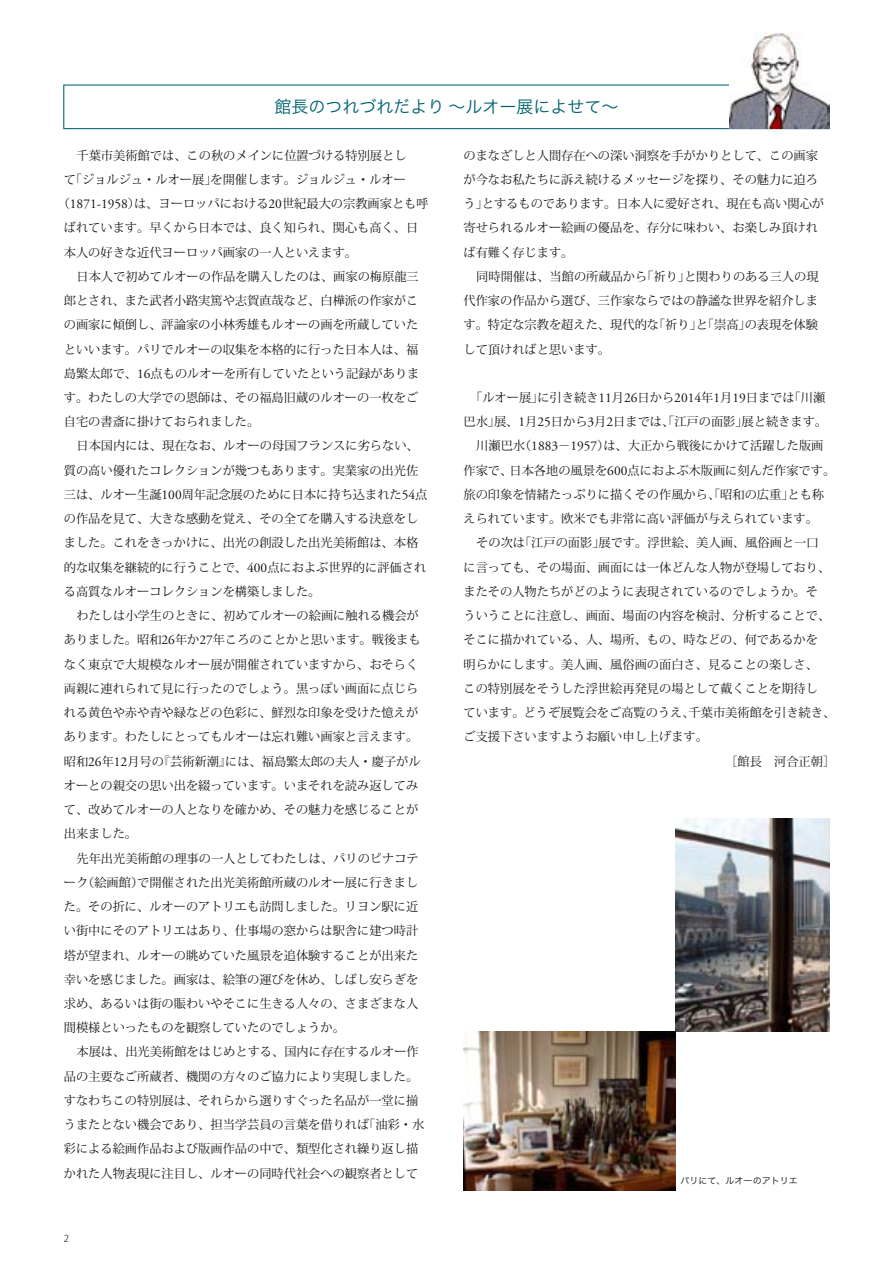
<style>
.page{position:relative;width:893px;height:1263px;background:#fff}
.page>*{position:absolute;margin:0;border:0;box-sizing:border-box;transform-origin:0 0}
.t1{font:16.95px "Hira Kaku Pro N W3";color:#006372}
.t2{font:12.15px/24.3px "Koz Min Pro";color:#121212}
.t3{font:300 9.6px "Koz Go Pro";color:#121212}
.t4{font:9px "Hira Kaku Pro N W3";color:#121212}
.s1{font-family:"Adobe Garamond Pro";font-size:13.5px}
</style>
<div class="page">
<img style="left:676px;top:819px;width:153px;height:212px">
<img style="left:463px;top:1031px;width:213px;height:160px">
<div style="left:63px;top:85px;width:767px;height:44px;border:1px solid #006372"></div>
<img style="left:729px;top:33px;width:100px;height:95px">
<h1 class="t1" style="left:274px;top:91px;width:346px">館長のつれづれだより～ルオー展によせて～</h1>
<p class="t2" style="left:77px;top:143px;width:332px">千葉市美術館では、この秋のメインに位置づける特別展とし</p>
<p class="t2" style="left:64px;top:167px;width:344px">て「ジョルジュ・ルオー展」を開催します。ジョルジュ・ルオー</p>
<p class="t2" style="left:58px;top:191px;width:373px">（<span class="s1">1871-1958</span>）は、ヨーロッパにおける<span class="s1">20</span>世紀最大の宗教画家とも呼</p>
<p class="t2" style="left:64px;top:215px;width:356px">ばれています。早くから日本では、良く知られ、関心も高く、日</p>
<p class="t2" style="left:64px;top:240px;width:295px">本人の好きな近代ヨーロッパ画家の一人といえます。</p>
<p class="t2" style="left:77px;top:264px;width:344px">日本人で初めてルオーの作品を購入したのは、画家の梅原龍三</p>
<p class="t2" style="left:64px;top:288px;width:356px">郎とされ、また武者小路実篤や志賀直哉など、白樺派の作家がこ</p>
<p class="t2" style="left:64px;top:312px;width:356px">の画家に傾倒し、評論家の小林秀雄もルオーの画を所蔵していた</p>
<p class="t2" style="left:64px;top:336px;width:356px">といいます。パリでルオーの収集を本格的に行った日本人は、福</p>
<p class="t2" style="left:64px;top:361px;width:357px">島繁太郎で、<span class="s1">16</span>点ものルオーを所有していたという記録がありま</p>
<p class="t2" style="left:64px;top:385px;width:356px">す。わたしの大学での恩師は、その福島旧蔵のルオーの一枚をご</p>
<p class="t2" style="left:64px;top:409px;width:197px">自宅の書斎に掛けておられました。</p>
<p class="t2" style="left:77px;top:433px;width:344px">日本国内には、現在なお、ルオーの母国フランスに劣らない、</p>
<p class="t2" style="left:64px;top:458px;width:356px">質の高い優れたコレクションが幾つもあります。実業家の出光佐</p>
<p class="t2" style="left:64px;top:482px;width:365px">三は、ルオー生誕<span class="s1">100</span>周年記念展のために日本に持ち込まれた<span class="s1">54</span>点</p>
<p class="t2" style="left:64px;top:506px;width:356px">の作品を見て、大きな感動を覚え、その全てを購入する決意をし</p>
<p class="t2" style="left:64px;top:530px;width:356px">ました。これをきっかけに、出光の創設した出光美術館は、本格</p>
<p class="t2" style="left:64px;top:555px;width:364px">的な収集を継続的に行うことで、<span class="s1">400</span>点におよぶ世界的に評価され</p>
<p class="t2" style="left:64px;top:579px;width:258px">る高質なルオーコレクションを構築しました。</p>
<p class="t2" style="left:77px;top:603px;width:344px">わたしは小学生のときに、初めてルオーの絵画に触れる機会が</p>
<p class="t2" style="left:64px;top:627px;width:358px">ありました。昭和<span class="s1">26</span>年か<span class="s1">27</span>年ころのことかと思います。戦後まも</p>
<p class="t2" style="left:64px;top:652px;width:356px">なく東京で大規模なルオー展が開催されていますから、おそらく</p>
<p class="t2" style="left:64px;top:676px;width:356px">両親に連れられて見に行ったのでしょう。黒っぽい画面に点じら</p>
<p class="t2" style="left:64px;top:700px;width:356px">れる黄色や赤や青や緑などの色彩に、鮮烈な印象を受けた憶えが</p>
<p class="t2" style="left:64px;top:724px;width:356px">あります。わたしにとってもルオーは忘れ難い画家と言えます。</p>
<p class="t2" style="left:64px;top:748px;width:358px">昭和<span class="s1">26</span>年<span class="s1">12</span>月号の『芸術新潮』には、福島繁太郎の夫人・慶子がル</p>
<p class="t2" style="left:64px;top:773px;width:356px">オーとの親交の思い出を綴っています。いまそれを読み返してみ</p>
<p class="t2" style="left:64px;top:797px;width:356px">て、改めてルオーの人となりを確かめ、その魅力を感じることが</p>
<p class="t2" style="left:64px;top:821px;width:75px">出来ました。</p>
<p class="t2" style="left:77px;top:845px;width:344px">先年出光美術館の理事の一人としてわたしは、パリのピナコテ</p>
<p class="t2" style="left:64px;top:870px;width:356px">ーク（絵画館）で開催された出光美術館所蔵のルオー展に行きまし</p>
<p class="t2" style="left:64px;top:894px;width:356px">た。その折に、ルオーのアトリエも訪問しました。リヨン駅に近</p>
<p class="t2" style="left:64px;top:918px;width:356px">い街中にそのアトリエはあり、仕事場の窓からは駅舎に建つ時計</p>
<p class="t2" style="left:64px;top:942px;width:356px">塔が望まれ、ルオーの眺めていた風景を追体験することが出来た</p>
<p class="t2" style="left:64px;top:967px;width:356px">幸いを感じました。画家は、絵筆の運びを休め、しばし安らぎを</p>
<p class="t2" style="left:64px;top:991px;width:356px">求め、あるいは街の賑わいやそこに生きる人々の、さまざまな人</p>
<p class="t2" style="left:64px;top:1015px;width:283px">間模様といったものを観察していたのでしょうか。</p>
<p class="t2" style="left:77px;top:1039px;width:344px">本展は、出光美術館をはじめとする、国内に存在するルオー作</p>
<p class="t2" style="left:64px;top:1064px;width:356px">品の主要なご所蔵者、機関の方々のご協力により実現しました。</p>
<p class="t2" style="left:64px;top:1088px;width:356px">すなわちこの特別展は、それらから選りすぐった名品が一堂に揃</p>
<p class="t2" style="left:64px;top:1112px;width:362px">うまたとない機会であり、担当学芸員の言葉を借りれば「油彩・水</p>
<p class="t2" style="left:64px;top:1136px;width:356px">彩による絵画作品および版画作品の中で、類型化され繰り返し描</p>
<p class="t2" style="left:64px;top:1161px;width:356px">かれた人物表現に注目し、ルオーの同時代社会への観察者として</p>
<p class="t3" style="left:64px;top:1232px;width:7px">2</p>
<p class="t2" style="left:463px;top:143px;width:362px">のまなざしと人間存在への深い洞察を手がかりとして、この画家が今なお私たちに訴え続けるメッセージを探り、その魅力に迫ろう」とするものであります。日本人に愛好され、現在も高い関心が寄せられるルオー絵画の優品を、存分に味わい、お楽しみ頂ければ有難く存じます。</p>
<p class="t2" style="left:463px;top:264px;width:357px;text-align:justify;text-indent:13px">同時開催は、当館の所蔵品から「祈り」と関わりのある三人の現代作家の作品から選び、三作家ならではの静謐な世界を紹介します。特定な宗教を超えた、現代的な「祈り」と「崇高」の表現を体験して頂ければと思います。</p>
<p class="t2" style="left:470px;top:385px;width:357px">「ルオー展」に引き続き<span class="s1">11</span>月<span class="s1">26</span>日から<span class="s1">2014</span>年<span class="s1">1</span>月<span class="s1">19</span>日までは「川瀬</p>
<p class="t2" style="left:463px;top:409px;width:365px">巴水」展、<span class="s1">1</span>月<span class="s1">25</span>日から<span class="s1">3</span>月<span class="s1">2</span>日までは、「江戸の面影」展と続きます。</p>
<p class="t2" style="left:476px;top:433px;width:349px">川瀬巴水（<span class="s1">1883</span>－<span class="s1">1957</span>）は、大正から戦後にかけて活躍した版画</p>
<p class="t2" style="left:463px;top:458px;width:373px">作家で、日本各地の風景を<span class="s1">600</span>点におよぶ木版画に刻んだ作家です。</p>
<p class="t2" style="left:463px;top:482px;width:362px">旅の印象を情緒たっぷりに描くその作風から、「昭和の広重」とも称</p>
<p class="t2" style="left:463px;top:506px;width:356px">えられています。欧米でも非常に高い評価が与えられています。</p>
<p class="t2" style="left:476px;top:530px;width:344px">その次は「江戸の面影」展です。浮世絵、美人画、風俗画と一口</p>
<p class="t2" style="left:463px;top:555px;width:368px">に言っても、その場面、画面には一体どんな人物が登場しており、</p>
<p class="t2" style="left:463px;top:579px;width:356px">またその人物たちがどのように表現されているのでしょうか。そ</p>
<p class="t2" style="left:463px;top:603px;width:368px">ういうことに注意し、画面、場面の内容を検討、分析することで、</p>
<p class="t2" style="left:463px;top:627px;width:356px">そこに描かれている、人、場所、もの、時などの、何であるかを</p>
<p class="t2" style="left:463px;top:652px;width:356px">明らかにします。美人画、風俗画の面白さ、見ることの楽しさ、</p>
<p class="t2" style="left:463px;top:676px;width:356px">この特別展をそうした浮世絵再発見の場として戴くことを期待し</p>
<p class="t2" style="left:463px;top:700px;width:373px">ています。どうぞ展覧会をご高覧のうえ、千葉市美術館を引き続き、</p>
<p class="t2" style="left:463px;top:724px;width:246px">ご支援下さいますようお願い申し上げます。</p>
<p class="t2" style="left:725px;top:749px;width:112px">［館長 河合正朝］</p>
<p class="t4" style="left:680px;top:1172px;width:119px">パリにて、ルオーのアトリエ</p>
</div>
